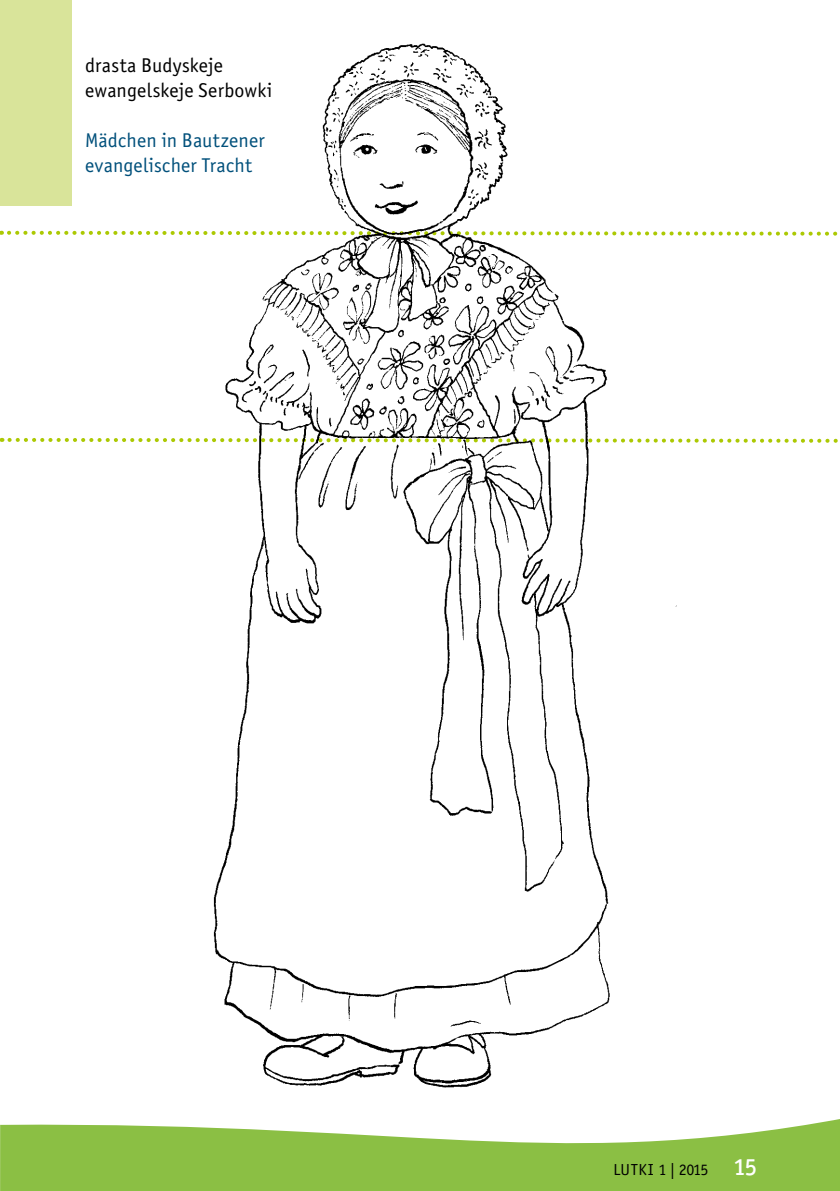
<style>
.page{position:relative;width:840px;height:1191px;background:#fff}
.page>*{position:absolute;margin:0;border:0;box-sizing:border-box;transform-origin:0 0}
.t1{font:20px/25px "Officina Sans Book E";letter-spacing:.005em;color:#00507b}
.t2{font:20px/25px "Officina Sans Book E";letter-spacing:.01em;color:#000}
.t3{font:16px "Officina Sans Book E";color:#000}
.s1{font-family:"Officina Sans Medium E";font-size:24px;color:#fff}
</style>
<div class="page">
<svg style="left:1px;top:1119px;width:838px;height:72px;fill:#8bbf44"></svg>
<svg style="left:1px;top:230px;width:837px;height:6px"></svg>
<svg style="left:2px;top:437px;width:836px;height:6px"></svg>
<img style="left:159px;top:43px;width:521px;height:1045px">
<svg style="left:0;top:1124px;width:1px;height:67px"></svg>
<div style="left:0;top:0;width:71px;height:205px;background:#d9e49a"></div>
<p class="t2" style="left:85px;top:53px;width:189px">drasta Budyskeje ewangelskeje Serbowki</p>
<p class="t1" style="left:85px;top:128px;width:181px">Mädchen in Bautzener evangelischer Tracht</p>
<p class="t3" style="left:613px;top:1160px;width:145px">LUTKI 1 | 2015 <span class="s1">15</span></p>
</div>
